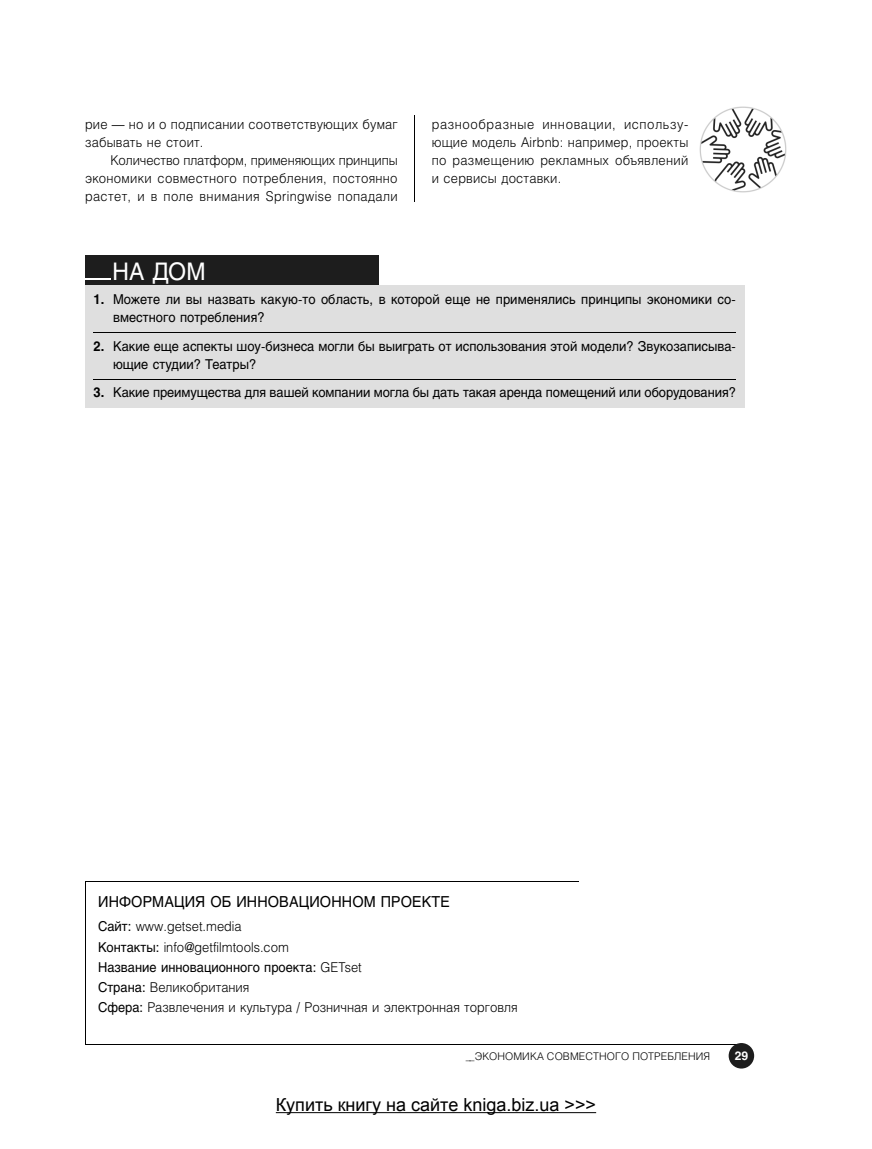
<style>
.page{position:relative;width:872px;height:1149px;background:#fff}
.page>*{position:absolute;margin:0;border:0;box-sizing:border-box;transform-origin:0 0}
.t1{font:24px "Helios";color:#fff;scale:.95 1}
.t2{font:18px "Arial";color:#000}
.t3{font:15px "Helios";letter-spacing:.01em;color:#000;scale:.95 1}
.t4{font:300 13.5px/18px "Helios";letter-spacing:.015em;color:#000;scale:.95 1}
.t5{font:13.5px/18px "Helios";color:#000;scale:.95 1}
.t6{font:700 12px "Helios";color:#fff}
.t7{font:300 10.5px "Helios";letter-spacing:.01em;color:#000}
.s1{font-weight:700}
.s2{font-weight:400}
.s3{font-weight:700;font-size:9px}
</style>
<div class="page">
<hr style="left:85px;top:1044px;width:659px;height:1px;background:#000">
<div style="left:728px;top:1042px;width:26px;height:26px;background:#1d1d1d;border-radius:50%"></div>
<hr style="left:415px;top:115px;width:1px;height:87px;background:#000">
<img style="left:699px;top:106px;width:88px;height:87px">
<div style="left:85px;top:256px;width:293px;height:30px;background:#1d1d1d"></div>
<hr style="left:85px;top:278px;width:26px;height:2px;background:#fff">
<div style="left:85px;top:285px;width:659px;height:123px;background:#dfdfdf"></div>
<hr style="left:94px;top:332px;width:642px;height:1px;background:#000">
<hr style="left:94px;top:379px;width:642px;height:1px;background:#000">
<hr style="left:85px;top:881px;width:1px;height:163px;background:#000">
<hr style="left:85px;top:880px;width:493px;height:1px;background:#000">
<hr style="left:276px;top:1111px;width:320px;height:1px;background:#000">
<p class="t4" style="left:85px;top:117px;width:330px">рие — но и о подписании соответствующих бумаг забывать не стоит.</p>
<p class="t4" style="left:85px;top:153px;width:330px;text-align:justify;text-indent:26px">Количество платформ, применяющих принципы экономики совместного потребления, постоянно растет, и в поле внимания Springwise попадали</p>
<p class="t4" style="left:432px;top:117px;width:272px;text-align:justify">разнообразные инновации, использу&shy;ющие модель Airbnb: например, проекты по размещению рекламных объявлений и сервисы доставки.</p>
<h1 class="t1" style="left:112px;top:262px;width:100px">НА ДОМ</h1>
<p class="t5" style="left:113px;top:291px;width:657px;text-indent:-19px"><span class="s1">1.</span> Можете ли вы назвать какую-то область, в которой еще не применялись принципы экономики со&shy;вместного потребления?</p>
<p class="t5" style="left:113px;top:338px;width:657px;text-indent:-19px"><span class="s1">2.</span> Какие еще аспекты шоу-бизнеса могли бы выиграть от использования этой модели? Звукозаписыва&shy;ющие студии? Театры?</p>
<p class="t5" style="left:94px;top:384px;width:677px"><span class="s1">3.</span> Какие преимущества для вашей компании могла бы дать такая аренда помещений или оборудования?</p>
<p class="t3" style="left:98px;top:895px;width:372px">ИНФОРМАЦИЯ ОБ ИННОВАЦИОННОМ ПРОЕКТЕ</p>
<p class="t4" style="left:98px;top:917px;width:443px;line-height:20.1px"><span class="s2">Сайт:</span> www.getset.media<br><span class="s2">Контакты:</span> info@getfilmtools.com<br><span class="s2">Название инновационного проекта:</span> GETset<br><span class="s2">Страна:</span> Великобритания<br><span class="s2">Сфера:</span> Развлечения и культура / Розничная и электронная торговля</p>
<p class="t7" style="left:466px;top:1051px;width:246px"><span class="s3">__</span>ЭКОНОМИКА СОВМЕСТНОГО ПОТРЕБЛЕНИЯ</p>
<p class="t6" style="left:734px;top:1050px;width:15px">29</p>
<h2 class="t2" style="left:276px;top:1092px;width:322px">Купить книгу на сайте kniga.biz.ua &gt;&gt;&gt;</h2>
</div>
